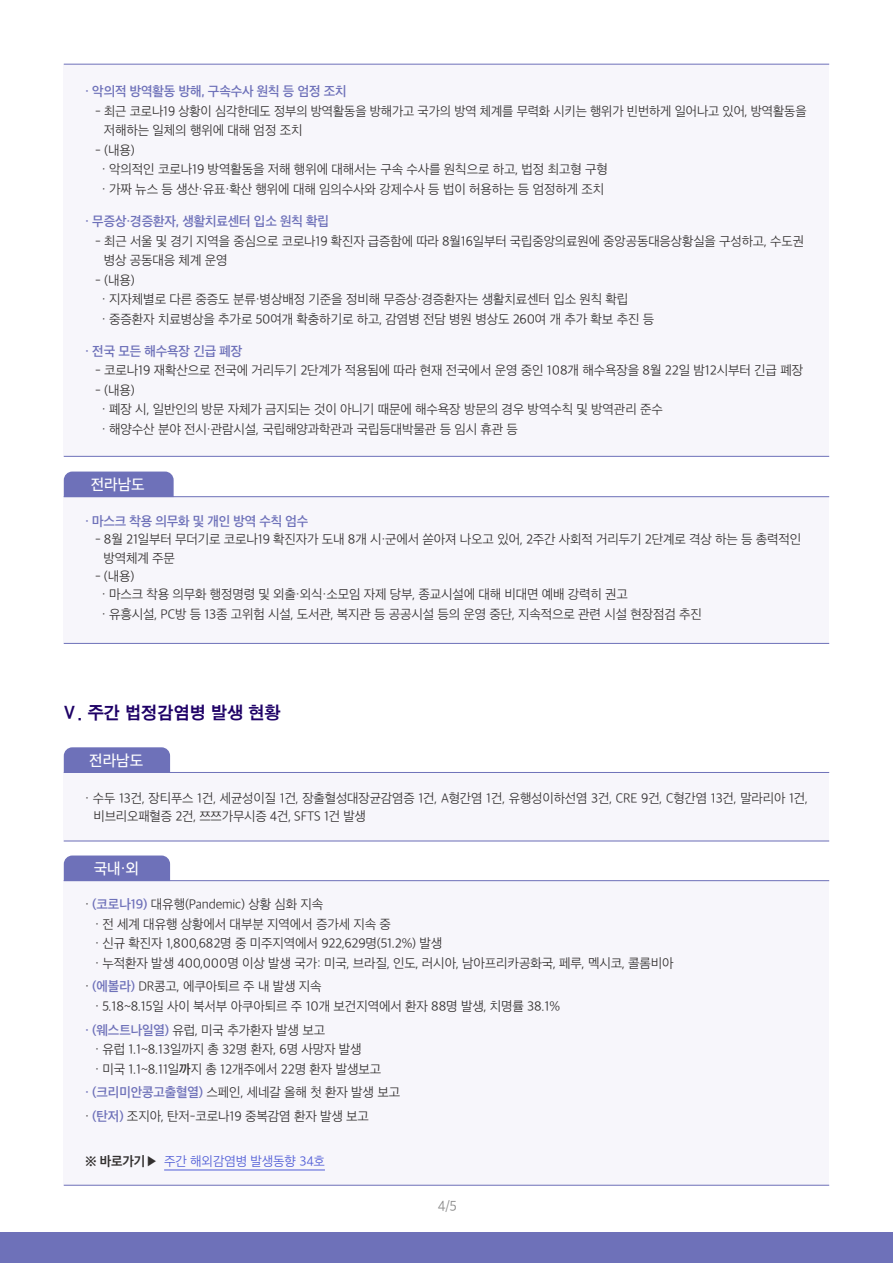
<style>
.page{position:relative;width:893px;height:1263px;background:#fff}
.page>*{position:absolute;margin:0;border:0;box-sizing:border-box;transform-origin:0 0}
.t1{font:18px "SD Gothic c Bd";color:#1e0066}
.t2{font:15px "SD Gothic Neoa e Md";color:#fff}
.t3{font:13.5px "SD Gothic Neoa c Lt";color:#898989}
.t4{font:12.75px/19.5px "SD Gothic Neoa c Lt";letter-spacing:-.01em;color:#33302f}
.t5{font:12.75px "SD Gothic Neoa f Sm";letter-spacing:-.01em;color:#6e71b9}
.t6{font:12.75px "SD Gothic Neoa c Lt";letter-spacing:-.01em;color:#4f5cd6}
.s1{font-family:"SD Gothic Neoa f Sm";color:#6e71b9}
.s2{font-family:"SD Gothic Neoa f Sm"}
.s3{font-family:"SD Gothic Neoa g Bd";color:#33302f}
</style>
<div class="page">
<div style="left:0;top:1232px;width:893px;height:31px;background:#6e71b9"></div>
<div style="left:64px;top:64px;width:765px;height:393px;background:#f7f6fb"></div>
<hr style="left:64px;top:64px;width:765px;height:1px;background:#6e71b9">
<div style="left:64px;top:496px;width:765px;height:148px;background:#f7f6fb"></div>
<div style="left:64px;top:471px;width:110px;height:25px;background:#6e71b9"></div>
<hr style="left:64px;top:496px;width:765px;height:1px;background:#6e71b9">
<hr style="left:64px;top:643px;width:765px;height:1px;background:#6e71b9">
<hr style="left:64px;top:456px;width:765px;height:1px;background:#6e71b9">
<div style="left:64px;top:773px;width:765px;height:68px;background:#f7f6fb"></div>
<hr style="left:64px;top:841px;width:765px;height:1px;background:#6e71b9">
<div style="left:64px;top:747px;width:106px;height:25px;background:#6e71b9"></div>
<hr style="left:64px;top:772px;width:765px;height:1px;background:#6e71b9">
<div style="left:64px;top:880px;width:765px;height:305px;background:#f7f6fb"></div>
<hr style="left:64px;top:1185px;width:765px;height:1px;background:#6e71b9">
<div style="left:64px;top:855px;width:106px;height:25px;background:#6e71b9"></div>
<hr style="left:64px;top:880px;width:765px;height:1px;background:#6e71b9">
<hr style="left:164px;top:1170px;width:161px;height:1px;background:#4f5cd6">
<p class="t5" style="left:85px;top:85px;width:263px">· 악의적 방역활동 방해, 구속수사 원칙 등 엄정 조치</p>
<p class="t4" style="left:104px;top:101px;width:704px;text-indent:-9px">- 최근 코로나19 상황이 심각한데도 정부의 방역활동을 방해가고 국가의 방역 체계를 무력화 시키는 행위가 빈번하게 일어나고 있어, 방역활동을 저해하는 일체의 행위에 대해 엄정 조치</p>
<p class="t4" style="left:102px;top:140px;width:508px;text-indent:-7px">- (내용)<br>· 악의적인 코로나19 방역활동을 저해 행위에 대해서는 구속 수사를 원칙으로 하고, 법정 최고형 구형 · 가짜 뉴스 등 생산·유표·확산 행위에 대해 임의수사와 강제수사 등 법이 허용하는 등 엄정하게 조치</p>
<p class="t5" style="left:85px;top:215px;width:246px">· 무증상·경증환자, 생활치료센터 입소 원칙 확립</p>
<p class="t4" style="left:104px;top:231px;width:702px;text-indent:-9px">- 최근 서울 및 경기 지역을 중심으로 코로나19 확진자 급증함에 따라 8월16일부터 국립중앙의료원에 중앙공동대응상황실을 구성하고, 수도권 병상 공동대응 체계 운영</p>
<p class="t4" style="left:102px;top:270px;width:554px;text-indent:-7px">- (내용)<br>· 지자체별로 다른 중증도 분류·병상배정 기준을 정비해 무증상·경증환자는 생활치료센터 입소 원칙 확립<br>· 중증환자 치료병상을 추가로 50여개 확충하기로 하고, 감염병 전담 병원 병상도 260여 개 추가 확보 추진 등</p>
<p class="t5" style="left:85px;top:345px;width:159px">· 전국 모든 해수욕장 긴급 폐장</p>
<p class="t4" style="left:95px;top:361px;width:709px">- 코로나19 재확산으로 전국에 거리두기 2단계가 적용됨에 따라 현재 전국에서 운영 중인 108개 해수욕장을 8월 22일 밤12시부터 긴급 폐장</p>
<p class="t4" style="left:102px;top:380px;width:563px;text-indent:-7px">- (내용)<br>· 폐장 시, 일반인의 방문 자체가 금지되는 것이 아니기 때문에 해수욕장 방문의 경우 방역수칙 및 방역관리 준수 · 해양수산 분야 전시·관람시설, 국립해양과학관과 국립등대박물관 등 임시 휴관 등</p>
<p class="t2" style="left:91px;top:477px;width:56px">전라남도</p>
<p class="t5" style="left:85px;top:514px;width:225px">· 마스크 착용 의무화 및 개인 방역 수칙 엄수</p>
<p class="t4" style="left:104px;top:529px;width:699px;text-indent:-9px">- 8월 21일부터 무더기로 코로나19 확진자가 도내 8개 시·군에서 쏟아져 나오고 있어, 2주간 사회적 거리두기 2단계로 격상 하는 등 총력적인 방역체계 주문</p>
<p class="t4" style="left:102px;top:567px;width:527px;line-height:18px;text-indent:-7px">- (내용)<br>· 마스크 착용 의무화 행정명령 및 외출·외식·소모임 자제 당부, 종교시설에 대해 비대면 예배 강력히 권고</p>
<p class="t4" style="left:102px;top:604px;width:601px">· 유흥시설, PC방 등 13종 고위험 시설, 도서관, 복지관 등 공공시설 등의 운영 중단, 지속적으로 관련 시설 현장점검 추진</p>
<h1 class="t1" style="left:62px;top:704px;width:221px">Ⅴ. 주간 법정감염병 발생 현황</h1>
<p class="t2" style="left:89px;top:752px;width:56px">전라남도</p>
<p class="t4" style="left:94px;top:789px;width:716px;line-height:18px;text-indent:-8px">· 수두 13건, 장티푸스 1건, 세균성이질 1건, 장출혈성대장균감염증 1건, A형간염 1건, 유행성이하선염 3건, CRE 9건, C형간염 13건, 말라리아 1건, 비브리오패혈증 2건, 쯔쯔가무시증 4건, SFTS 1건 발생</p>
<p class="t2" style="left:94px;top:861px;width:47px">국내·외</p>
<p class="t4" style="left:95px;top:894px;width:580px;text-indent:-10px">· <span class="s1">(코로나19)</span> 대유행(Pandemic) 상황 심화 지속<br>· 전 세계 대유행 상황에서 대부분 지역에서 증가세 지속 중<br>· 신규 확진자 1,800,682명 중 미주지역에서 922,629명(51.2%) 발생<br>· 누적환자 발생 400,000명 이상 발생 국가: 미국, 브라질, 인도, 러시아, 남아프리카공화국, 페루, 멕시코, 콜롬비아</p>
<p class="t4" style="left:95px;top:977px;width:466px;text-indent:-10px">· <span class="s1">(에볼라)</span> DR콩고, 에쿠아퇴르 주 내 발생 지속<br>· 5.18~8.15일 사이 북서부 아쿠아퇴르 주 10개 보건지역에서 환자 88명 발생, 치명률 38.1%</p>
<p class="t4" style="left:95px;top:1020px;width:288px;text-indent:-10px"><span class="s1">· (웨스트나일열)</span> 유럽, 미국 추가환자 발생 보고<br>· 유럽 1.1~8.13일까지 총 32명 환자, 6명 사망자 발생<br>· 미국 1.1~8.11일<span class="s2">까</span>지 총 12개주에서 22명 환자 발생보고</p>
<p class="t4" style="left:85px;top:1081px;width:317px;line-height:23.7px"><span class="s1">· (크리미안콩고출혈열)</span> 스페인, 세네갈 올해 첫 환자 발생 보고 · <span class="s1">(탄저)</span> 조지아, 탄저-코로나19 중복감염 환자 발생 보고</p>
<p class="t6" style="left:85px;top:1155px;width:242px"><span class="s3">※ 바로가기▶</span> 주간 해외감염병 발생동향 34호</p>
<p class="t3" style="left:438px;top:1199px;width:20px">4/5</p>
</div>
